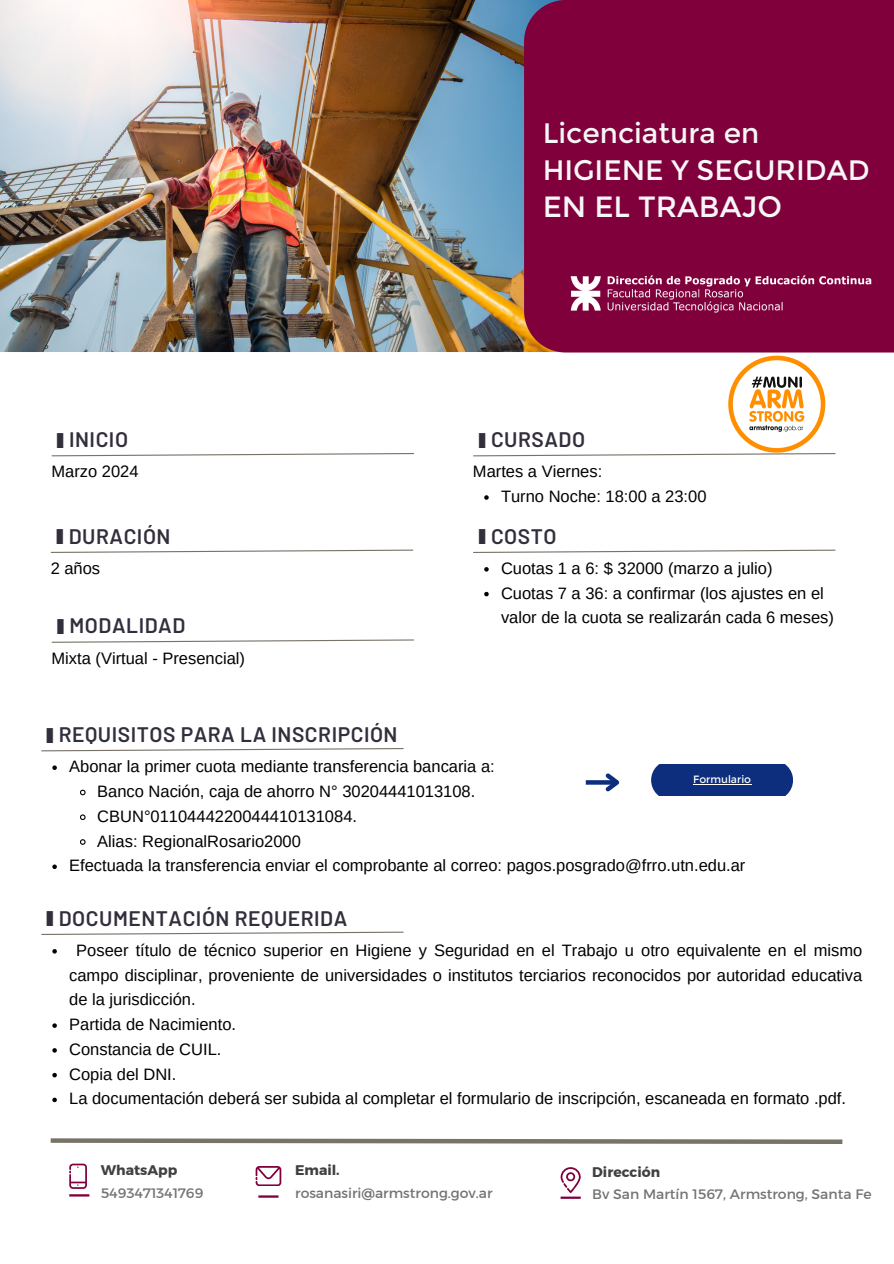
<style>
.page{position:relative;width:894px;height:1264px;background:#fff}
.page>*{position:absolute;margin:0;border:0;box-sizing:border-box;transform-origin:0 0}
.t1{font:29.25px "Montserrat";color:#f6f6f6}
.t2{font:28.05px/36.6px "Montserrat";color:#f6f6f6}
.t3{font:600 21px "Barlow";letter-spacing:.025em;color:#332e3c}
.t4{font:16.5px/24.8px "Arimo";color:#000}
.t5{font:13.95px "Kief Montaser Regular";color:#737373}
.t6{font:13.95px "Kief Montaser Bold";color:#424141}
.t7{font:10.5px "Montserrat";color:#fff}
.s1{font-family:"Horizon";font-weight:700;font-size:21.15px}
</style>
<div class="page">
<img style="left:0;top:0;width:524px;height:352px">
<div style="left:524px;top:0;width:369px;height:352px;background:#80003c"></div>
<img style="left:556px;top:260px;width:329px;height:67px">
<svg style="left:473px;top:549px;width:362px;height:4px"></svg>
<svg style="left:484px;top:567px;width:4px;height:4px"></svg>
<svg style="left:484px;top:592px;width:4px;height:4px"></svg>
<svg style="left:50px;top:549px;width:364px;height:4px"></svg>
<svg style="left:51px;top:453px;width:363px;height:4px"></svg>
<svg style="left:473px;top:452px;width:362px;height:5px"></svg>
<svg style="left:484px;top:495px;width:4px;height:5px"></svg>
<svg style="left:50px;top:1138px;width:793px;height:6px;background:#9a958e"></svg>
<svg style="left:41px;top:931px;width:363px;height:4px"></svg>
<svg style="left:52px;top:949px;width:5px;height:4px"></svg>
<svg style="left:52px;top:1023px;width:5px;height:4px"></svg>
<svg style="left:52px;top:1048px;width:5px;height:4px"></svg>
<svg style="left:52px;top:1072px;width:5px;height:5px"></svg>
<svg style="left:52px;top:1097px;width:5px;height:5px"></svg>
<svg style="left:41px;top:748px;width:363px;height:4px"></svg>
<svg style="left:52px;top:765px;width:5px;height:5px"></svg>
<svg style="left:80px;top:789px;width:6px;height:7px"></svg>
<svg style="left:80px;top:814px;width:6px;height:7px"></svg>
<svg style="left:80px;top:839px;width:6px;height:6px"></svg>
<svg style="left:52px;top:864px;width:5px;height:5px"></svg>
<div style="left:651px;top:764px;width:141px;height:31px;background:#0d2d7d"></div>
<hr style="left:692px;top:784px;width:59px;height:1px;background:#fff">
<svg style="left:585px;top:780px;width:16px;height:4px"></svg>
<svg style="left:601px;top:773px;width:19px;height:19px"></svg>
<svg style="left:51px;top:639px;width:363px;height:4px"></svg>
<svg style="left:69px;top:1163px;width:18px;height:25px"></svg>
<hr style="left:69px;top:1194px;width:20px;height:2px;background:#80003c">
<svg style="left:255px;top:1166px;width:26px;height:19px"></svg>
<hr style="left:258px;top:1195px;width:20px;height:2px;background:#80003c">
<svg style="left:560px;top:1167px;width:20px;height:25px"></svg>
<hr style="left:560px;top:1196px;width:20px;height:2px;background:#80003c">
<svg style="left:728px;top:355px;width:97px;height:97px"></svg>
<div style="left:732px;top:360px;width:88px;height:88px;background:#fff;border-radius:50%"></div>
<svg style="left:749px;top:376px;width:55px;height:56px"></svg>
<p class="t2" style="left:542px;top:114px;width:328px">Licenciatura en<br>HIGIENE Y SEGURIDAD</p>
<p class="t1" style="left:542px;top:189px;width:241px">EN EL TRABAJO</p>
<p class="t3" style="left:56px;top:426px;width:74px"><span class="s1">I</span> INICIO</p>
<p class="t4" style="left:51px;top:459px;width:89px">Marzo 2024</p>
<p class="t3" style="left:55px;top:522px;width:117px"><span class="s1">I</span> DURACIÓN</p>
<p class="t4" style="left:51px;top:555px;width:51px">2 años</p>
<p class="t3" style="left:56px;top:612px;width:131px"><span class="s1">I</span> MODALIDAD</p>
<p class="t4" style="left:51px;top:645px;width:195px">Mixta (Virtual - Presencial)</p>
<p class="t3" style="left:45px;top:721px;width:354px"><span class="s1">I</span> REQUISITOS PARA LA INSCRIPCIÓN</p>
<p class="t3" style="left:477px;top:426px;width:109px"><span class="s1">I</span> CURSADO</p>
<p class="t4" style="left:473px;top:459px;width:131px">Martes a Viernes:</p>
<p class="t4" style="left:501px;top:484px;width:207px">Turno Noche: 18:00 a 23:00</p>
<p class="t3" style="left:477px;top:522px;width:81px"><span class="s1">I</span> COSTO</p>
<p class="t4" style="left:501px;top:555px;width:273px">Cuotas 1 a 6: $ 32000 (marzo a julio)</p>
<p class="t4" style="left:501px;top:580px;width:334px">Cuotas 7 a 36: a confirmar (los ajustes en el valor de la cuota se realizarán cada 6 meses)</p>
<p class="t4" style="left:69px;top:754px;width:427px">Abonar la primer cuota mediante transferencia bancaria a:</p>
<p class="t4" style="left:97px;top:779px;width:379px">Banco Nación, caja de ahorro N° 30204441013108.</p>
<p class="t4" style="left:97px;top:803px;width:261px">CBUN°0110444220044410131084.</p>
<p class="t4" style="left:97px;top:828px;width:205px">Alias: RegionalRosario2000</p>
<p class="t4" style="left:69px;top:853px;width:677px">Efectuada la transferencia enviar el comprobante al correo: pagos.posgrado@frro.utn.edu.ar</p>
<p class="t7" style="left:692px;top:773px;width:60px">Formulario</p>
<p class="t3" style="left:45px;top:904px;width:304px"><span class="s1">I</span> DOCUMENTACIÓN REQUERIDA</p>
<p class="t4" style="left:69px;top:937px;width:794px;text-align:justify;text-indent:7px">Poseer título de técnico superior en Higiene y Seguridad en el Trabajo u otro equivalente en el mismo campo disciplinar, proveniente de universidades o institutos terciarios reconocidos por autoridad educativa de la jurisdicción.</p>
<p class="t4" style="left:69px;top:1012px;width:168px">Partida de Nacimiento.</p>
<p class="t4" style="left:69px;top:1036px;width:154px">Constancia de CUIL.</p>
<p class="t4" style="left:69px;top:1061px;width:109px">Copia del DNI.</p>
<p class="t4" style="left:69px;top:1086px;width:778px">La documentación deberá ser subida al completar el formulario de inscripción, escaneada en formato .pdf.</p>
<p class="t6" style="left:101px;top:1161px;width:78px">WhatsApp</p>
<p class="t5" style="left:101px;top:1184px;width:104px">5493471341769</p>
<p class="t6" style="left:295px;top:1161px;width:46px">Email.</p>
<p class="t5" style="left:295px;top:1184px;width:199px">rosanasiri@armstrong.gov.ar</p>
<p class="t6" style="left:592px;top:1163px;width:69px">Dirección</p>
<p class="t5" style="left:592px;top:1185px;width:281px">Bv San Martín 1567, Armstrong, Santa Fe</p>
</div>
